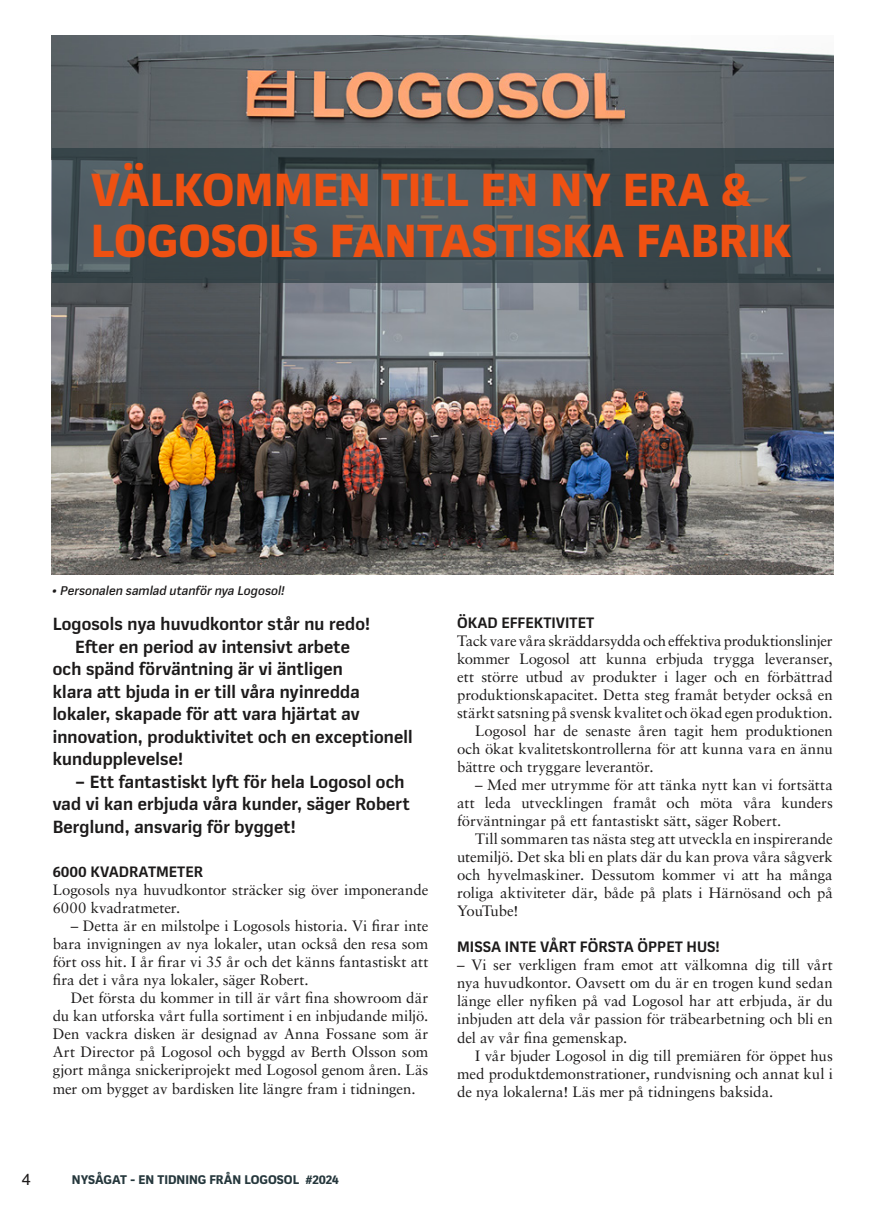
<style>
.page{position:relative;width:886px;height:1205px;background:#fff}
.page>*{position:absolute;margin:0;border:0;box-sizing:border-box;transform-origin:0 0}
.t1{font:800 46.12px/50.6px "Mynor";color:#ef5112}
.t2{font:700 17.5px/22.5px "Mynor";letter-spacing:.01em;color:#1c1a1a}
.t3{font:16.25px "Helvetica";color:#1c1a1a}
.t4{font:15px/18px "Sabon LT Pro";letter-spacing:-.005em;color:#1c1a1a;text-align:justify}
.t5{font:700 15px "Mynor";color:#1c1a1a}
.t6{font:italic 500 12.5px "Mynor";letter-spacing:.005em;color:#1c1a1a}
.t7{font:800 12.5px "Mynor";color:#25373c}
</style>
<div class="page">
<img style="left:52px;top:35px;width:781px;height:540px">
<svg style="left:52px;top:148px;width:781px;height:135px;background:#435055"></svg>
<h1 class="t1" style="left:91px;top:165px;width:702px">VÄLKOMMEN TILL EN NY ERA &amp;<br>LOGOSOLS FANTASTISKA FABRIK</h1>
<p class="t6" style="left:52px;top:582px;width:234px">• Personalen samlad utanför nya Logosol!</p>
<p class="t2" style="left:53px;top:613px;width:319px">Logosols nya huvudkontor står nu redo!</p>
<p class="t2" style="left:75px;top:635px;width:276px">Efter en period av intensivt arbete</p>
<p class="t2" style="left:53px;top:658px;width:292px">och spänd förväntning är vi äntligen</p>
<p class="t2" style="left:53px;top:680px;width:309px">klara att bjuda in er till våra nyinredda</p>
<p class="t2" style="left:53px;top:703px;width:309px">lokaler, skapade för att vara hjärtat av</p>
<p class="t2" style="left:53px;top:725px;width:361px">innovation, produktivitet och en exceptionell</p>
<p class="t2" style="left:53px;top:748px;width:132px">kundupplevelse!</p>
<p class="t2" style="left:53px;top:770px;width:359px;text-indent:23px">– Ett fantastiskt lyft för hela Logosol och vad vi kan erbjuda våra kunder, säger Robert<br>Berglund, ansvarig för bygget!</p>
<p class="t5" style="left:53px;top:862px;width:152px">6000 KVADRATMETER</p>
<p class="t4" style="left:53px;top:881px;width:377px">Logosols nya huvudkontor sträcker sig över imponerande<br>6000 kvadratmeter.</p>
<p class="t4" style="left:53px;top:917px;width:377px;text-indent:18px">– Detta är en milstolpe i Logosols historia. Vi firar inte bara invigningen av nya lokaler, utan också den resa som fört oss hit. I år firar vi 35 år och det känns fantastiskt att fira det i våra nya lokaler, säger Robert.</p>
<p class="t4" style="left:53px;top:989px;width:377px;text-indent:18px">Det första du kommer in till är vårt fina showroom där du kan utforska vårt fulla sortiment i en inbjudande miljö.<br>Den vackra disken är designad av Anna Fossane som är Art Director på Logosol och byggd av Berth Olsson som gjort många snickeriprojekt med Logosol genom åren. Läs mer om bygget av bardisken lite längre fram i tidningen.</p>
<p class="t3" style="left:22px;top:1167px;width:11px">4</p>
<p class="t7" style="left:72px;top:1171px;width:269px">NYSÅGAT - EN TIDNING FRÅN LOGOSOL #2024</p>
<p class="t5" style="left:457px;top:613px;width:139px">ÖKAD EFFEKTIVITET</p>
<p class="t4" style="left:457px;top:632px;width:377px">Tack vare våra skräddarsydda och effektiva produktionslinjer</p>
<p class="t4" style="left:457px;top:650px;width:377px">kommer Logosol att kunna erbjuda trygga leveranser,</p>
<p class="t4" style="left:457px;top:668px;width:377px">ett större utbud av produkter i lager och en förbättrad</p>
<p class="t4" style="left:457px;top:686px;width:377px">produktionskapacitet. Detta steg framåt betyder också en</p>
<p class="t4" style="left:457px;top:704px;width:377px">stärkt satsning på svensk kvalitet och ökad egen produktion.</p>
<p class="t4" style="left:475px;top:722px;width:359px">Logosol har de senaste åren tagit hem produktionen</p>
<p class="t4" style="left:457px;top:740px;width:377px">och ökat kvalitetskontrollerna för att kunna vara en ännu</p>
<p class="t4" style="left:457px;top:758px;width:198px">bättre och tryggare leverantör.</p>
<p class="t4" style="left:457px;top:776px;width:377px;text-indent:18px">– Med mer utrymme för att tänka nytt kan vi fortsätta att leda utvecklingen framåt och möta våra kunders förväntningar på ett fantastiskt sätt, säger Robert.</p>
<p class="t4" style="left:457px;top:830px;width:377px;text-indent:18px">Till sommaren tas nästa steg att utveckla en inspirerande utemiljö. Det ska bli en plats där du kan prova våra sågverk och hyvelmaskiner. Dessutom kommer vi att ha många roliga aktiviteter där, både på plats i Härnösand och på YouTube!</p>
<p class="t5" style="left:457px;top:937px;width:264px">MISSA INTE VÅRT FÖRSTA ÖPPET HUS!</p>
<p class="t4" style="left:457px;top:956px;width:377px">– Vi ser verkligen fram emot att välkomna dig till vårt nya huvudkontor. Oavsett om du är en trogen kund sedan länge eller nyfiken på vad Logosol har att erbjuda, är du inbjuden att dela vår passion för träbearbetning och bli en del av vår fina gemenskap.</p>
<p class="t4" style="left:457px;top:1046px;width:377px;text-indent:18px">I vår bjuder Logosol in dig till premiären för öppet hus med produktdemonstrationer, rundvisning och annat kul i de nya lokalerna! Läs mer på tidningens baksida.</p>
</div>
